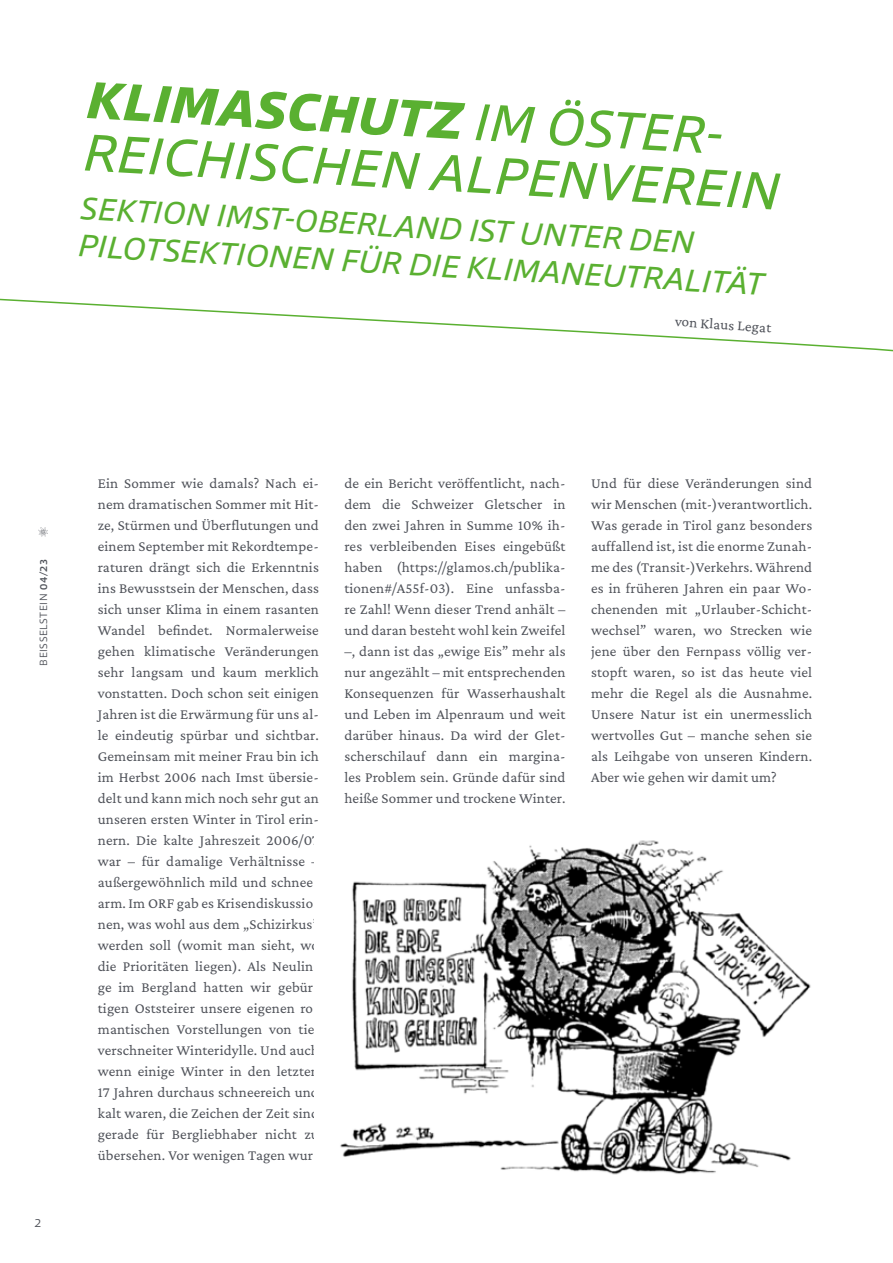
<style>
.page{position:relative;width:893px;height:1263px;background:#fff}
.page>*{position:absolute;margin:0;border:0;box-sizing:border-box;transform-origin:0 0}
.t1{font:italic 52.5px/53.1px "Qubo";color:#5ab031}
.t2{font:italic 31.5px/37.8px "Qubo";color:#5ab031}
.t3{font:15px/21px "Crimson Pro";letter-spacing:.01em;color:#50535a;text-align:justify}
.t4{font:300 12px "Qubo";color:#50535a}
.t5{font:300 10.5px "Qubo";letter-spacing:.06em;color:#50535a}
.s1{font-weight:800}
.s2{font-weight:500}
</style>
<div class="page">
<svg style="left:38px;top:527px;width:10px;height:10px"></svg>
<svg style="left:0;top:298px;width:893px;height:54px"></svg>
<img style="left:340px;top:840px;width:471px;height:335px">
<h1 class="t1" style="left:88px;top:73px;width:698px;rotate:3deg"><span class="s1">KLIMASCHUTZ</span> IM ÖSTER-<br>REICHISCHEN ALPENVEREIN</h1>
<h2 class="t2" style="left:81px;top:190px;width:688px;rotate:3deg">SEKTION IMST-OBERLAND IST UNTER DEN<br>PILOTSEKTIONEN FÜR DIE KLIMANEUTRALITÄT</h2>
<p class="t3" style="left:676px;top:310px;width:98px;rotate:4deg">von Klaus Legat</p>
<p class="t5" style="left:37px;top:665px;width:109px;rotate:-90deg">BEISSELSTEIN <span class="s2">04/23</span></p>
<p class="t4" style="left:35px;top:1215px;width:8px">2</p>
<p class="t3" style="left:98px;top:473px;width:223px">Ein Sommer wie damals? Nach ei&shy;nem dramatischen Sommer mit Hit&shy;ze, Stürmen und Überflutungen und einem September mit Rekordtempe&shy;raturen drängt sich die Erkenntnis ins Bewusstsein der Menschen, dass sich unser Klima in einem rasanten Wandel befindet. Normalerweise gehen klimatische Veränderungen sehr langsam und kaum merklich vonstatten. Doch schon seit einigen Jahren ist die Erwärmung für uns al&shy;le eindeutig spürbar und sichtbar.<br>Gemeinsam mit meiner Frau bin ich im Herbst 2006 nach Imst übersie&shy;delt und kann mich noch sehr gut an unseren ersten Winter in Tirol erin&shy;nern. Die kalte Jahreszeit 2006/07 war – für damalige Verhältnisse – außergewöhnlich mild und schnee&shy;arm. Im ORF gab es Krisendiskussio&shy;nen, was wohl aus dem „Schizirkus” werden soll (womit man sieht, wo die Prioritäten liegen). Als Neulin&shy;ge im Bergland hatten wir gebür&shy;tigen Oststeirer unsere eigenen ro&shy;mantischen Vorstellungen von tief verschneiter Winteridylle. Und auch wenn einige Winter in den letzten 17 Jahren durchaus schneereich und kalt waren, die Zeichen der Zeit sind gerade für Bergliebhaber nicht zu übersehen. Vor wenigen Tagen wur-</p>
<p class="t3" style="left:344px;top:473px;width:223px">de ein Bericht veröffentlicht, nach&shy;dem die Schweizer Gletscher in den zwei Jahren in Summe 10% ih&shy;res verbleibenden Eises eingebüßt haben (https://glamos.ch/publika&shy;tionen#/A55f-03). Eine unfassba&shy;re Zahl! Wenn dieser Trend anhält – und daran besteht wohl kein Zweifel –, dann ist das „ewige Eis” mehr als nur angezählt – mit entsprechenden Konsequenzen für Wasserhaushalt und Leben im Alpenraum und weit darüber hinaus. Da wird der Glet&shy;scherschilauf dann ein margina&shy;les Problem sein. Gründe dafür sind heiße Sommer und trockene Winter.</p>
<p class="t3" style="left:591px;top:473px;width:223px">Und für diese Veränderungen sind wir Menschen (mit-)verantwortlich.<br>Was gerade in Tirol ganz besonders auffallend ist, ist die enorme Zunah&shy;me des (Transit-)Verkehrs. Während es in früheren Jahren ein paar Wo&shy;chenenden mit „Urlauber-Schicht&shy;wechsel” waren, wo Strecken wie jene über den Fernpass völlig ver&shy;stopft waren, so ist das heute viel mehr die Regel als die Ausnahme.<br>Unsere Natur ist ein unermesslich wertvolles Gut – manche sehen sie als Leihgabe von unseren Kindern.<br>Aber wie gehen wir damit um?</p>
</div>
